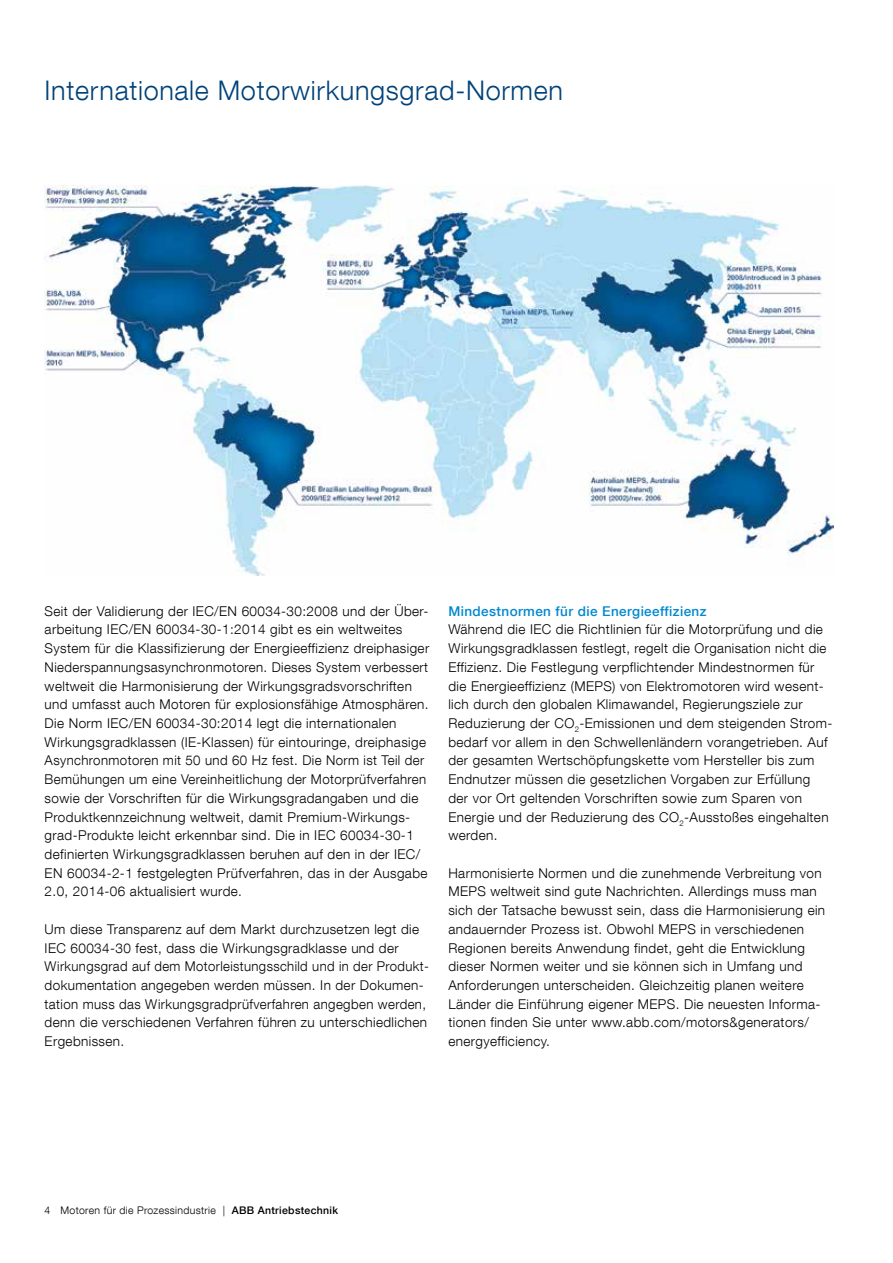
<style>
.page{position:relative;width:893px;height:1263px;background:#fff}
.page>*{position:absolute;margin:0;border:0;box-sizing:border-box;transform-origin:0 0}
.t1{font:300 27px "ABB Neue Helvetica";letter-spacing:.025em;color:#00427a}
.t2{font:300 13.5px/18.8px "ABB Neue Helvetica";letter-spacing:.03em;color:#000}
.t3{font:500 13.5px "ABB Neue Helvetica";letter-spacing:.03em;color:#0089cf}
.t4{font:300 10.5px "ABB Neue Helvetica";letter-spacing:.03em;color:#000}
.s1{font-weight:500}
</style>
<div class="page">
<img style="left:45px;top:185px;width:788px;height:391px">
<h1 class="t1" style="left:45px;top:74px;width:520px">Internationale Motorwirkungsgrad-Normen</h1>
<p class="t2" style="left:45px;top:601px;width:386px">Seit der Validierung der IEC/EN 60034-30:2008 und der Über&shy;arbeitung IEC/EN 60034-30-1:2014 gibt es ein weltweites System für die Klassifizierung der Energieeffizienz dreiphasiger Niederspannungsasynchronmotoren. Dieses System verbessert weltweit die Harmonisierung der Wirkungsgradsvorschriften und umfasst auch Motoren für explosionsfähige Atmosphären.<br>Die Norm IEC/EN 60034-30:2014 legt die internationalen Wirkungsgradklassen (IE-Klassen) für eintouringe, dreiphasige Asynchronmotoren mit 50 und 60 Hz fest. Die Norm ist Teil der Bemühungen um eine Vereinheitlichung der Motorprüfverfahren sowie der Vorschriften für die Wirkungsgradangaben und die Produktkennzeichnung weltweit, damit Premium-Wirkungs&shy;grad-Produkte leicht erkennbar sind. Die in IEC 60034-30-1 definierten Wirkungsgradklassen beruhen auf den in der IEC/ EN 60034-2-1 festgelegten Prüfverfahren, das in der Ausgabe 2.0, 2014-06 aktualisiert wurde.</p>
<p class="t2" style="left:45px;top:919px;width:384px">Um diese Transparenz auf dem Markt durchzusetzen legt die IEC 60034-30 fest, dass die Wirkungsgradklasse und der Wirkungsgrad auf dem Motorleistungsschild und in der Produkt&shy;dokumentation angegeben werden müssen. In der Dokumen&shy;tation muss das Wirkungsgradprüfverfahren angegben werden, denn die verschiedenen Verfahren führen zu unterschiedlichen Ergebnissen.</p>
<p class="t3" style="left:448px;top:603px;width:260px">Mindestnormen für die Energieeffizienz</p>
<p class="t2" style="left:448px;top:620px;width:386px">Während die IEC die Richtlinien für die Motorprüfung und die Wirkungsgradklassen festlegt, regelt die Organisation nicht die Effizienz. Die Festlegung verpflichtender Mindestnormen für die Energieeffizienz (MEPS) von Elektromotoren wird wesent&shy;lich durch den globalen Klimawandel, Regierungsziele zur Reduzierung der CO<sub>2</sub>-Emissionen und dem steigenden Strom&shy;bedarf vor allem in den Schwellenländern vorangetrieben. Auf der gesamten Wertschöpfungskette vom Hersteller bis zum Endnutzer müssen die gesetzlichen Vorgaben zur Erfüllung der vor Ort geltenden Vorschriften sowie zum Sparen von Energie und der Reduzierung des CO<sub>2</sub>-Ausstoßes eingehalten werden.</p>
<p class="t2" style="left:448px;top:863px;width:378px">Harmonisierte Normen und die zunehmende Verbreitung von MEPS weltweit sind gute Nachrichten. Allerdings muss man sich der Tatsache bewusst sein, dass die Harmonisierung ein andauernder Prozess ist. Obwohl MEPS in verschiedenen Regionen bereits Anwendung findet, geht die Entwicklung dieser Normen weiter und sie können sich in Umfang und Anforderungen unterscheiden. Gleichzeitig planen weitere Länder die Einführung eigener MEPS. Die neuesten Informa&shy;tionen finden Sie unter www.abb.com/motors&amp;generators/ energyefficiency.</p>
<p class="t4" style="left:45px;top:1204px;width:295px">4 Motoren für die Prozessindustrie | <span class="s1">ABB Antriebstechnik</span></p>
</div>
